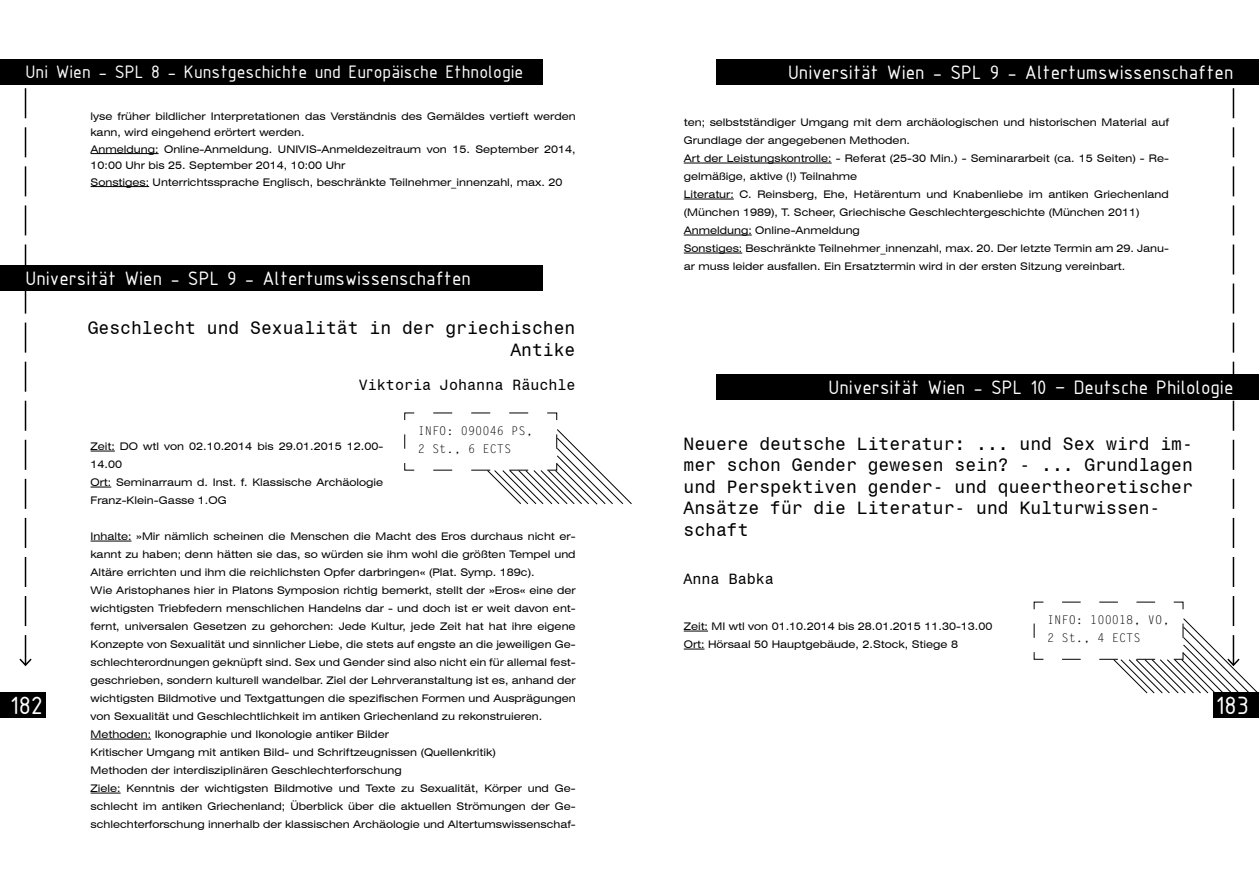
<style>
.page{position:relative;width:1259px;height:893px;background:#fff}
.page>*{position:absolute;margin:0;border:0;box-sizing:border-box;transform-origin:0 0}
.t1{font:27px "ISOCPEUR";color:#fff}
.t2{font:21px "ISOCPEUR";color:#fff}
.t3{font:19.5px "ISOCPEUR";color:#fff}
.t4{font:18px/21.6px "Monospace 821 BT";color:#000}
.t5{font:15px "Monospace 821 BT";color:#000}
.t6{font:12px/18px "Letter Gothic Std";color:#000}
.t7{font:expanded 10.5px/18px "Swiss 721 BT";color:#000}
</style>
<div class="page">
<div style="left:0;top:692px;width:46px;height:25px;background:#000"></div>
<div style="left:1213px;top:692px;width:45px;height:25px;background:#000"></div>
<div style="left:716px;top:60px;width:542px;height:25px;background:#000"></div>
<div style="left:0;top:60px;width:542px;height:25px;background:#000"></div>
<div style="left:167px;top:72px;width:10px;height:4px;border:3px solid #000"></div>
<svg style="left:684px;top:631px;width:24px;height:1px"></svg>
<svg style="left:684px;top:649px;width:20px;height:1px"></svg>
<div style="left:0;top:265px;width:542px;height:26px;background:#000"></div>
<div style="left:170px;top:278px;width:10px;height:5px;border:3px solid #000"></div>
<div style="left:245px;top:278px;width:9px;height:5px;border:3px solid #000"></div>
<svg style="left:404px;top:413px;width:228px;height:92px"></svg>
<svg style="left:19px;top:88px;width:140px;height:579px"></svg>
<hr style="left:91px;top:541px;width:40px;height:1px;background:#000">
<hr style="left:91px;top:739px;width:60px;height:1px;background:#000">
<hr style="left:91px;top:793px;width:30px;height:1px;background:#000">
<hr style="left:684px;top:163px;width:147px;height:1px;background:#000">
<hr style="left:684px;top:199px;width:50px;height:1px;background:#000">
<hr style="left:684px;top:235px;width:68px;height:1px;background:#000">
<hr style="left:684px;top:253px;width:58px;height:1px;background:#000">
<div style="left:716px;top:374px;width:542px;height:26px;background:#000"></div>
<svg style="left:786px;top:59px;width:472px;height:635px"></svg>
<h3 class="t3" style="left:26px;top:66px;width:499px">Uni Wien - SPL 8 - Kunstgeschichte und Europäische Ethnologie</h3>
<h2 class="t2" style="left:788px;top:66px;width:447px">Universität Wien - SPL 9 - Altertumswissenschaften</h2>
<p class="t7" style="left:91px;top:108px;width:486px;line-height:16.5px">lyse früher bildlicher Interpretationen das Verständnis des Gemäldes vertieft werden kann, wird eingehend erörtert werden.<br>Anmeldung: Online-Anmeldung. UNIVIS-Anmeldezeitraum von 15. September 2014, 10:00 Uhr bis 25. September 2014, 10:00 Uhr<br>Sonstiges: Unterrichtssprache Englisch, beschränkte Teilnehmer_innenzahl, max. 20</p>
<p class="t7" style="left:684px;top:113px;width:486px">ten; selbstständiger Umgang mit dem archäologischen und historischen Material auf Grundlage der angegebenen Methoden.<br>Art der Leistungskontrolle: - Referat (25-30 Min.) - Seminararbeit (ca. 15 Seiten) - Re&shy;gelmäßige, aktive (!) Teilnahme<br>Literatur: C. Reinsberg, Ehe, Hetärentum und Knabenliebe im antiken Griechenland (München 1989), T. Scheer, Griechische Geschlechtergeschichte (München 2011)<br>Anmeldung: Online-Anmeldung<br>Sonstiges: Beschränkte Teilnehmer_innenzahl, max. 20. Der letzte Termin am 29. Janu&shy;ar muss leider ausfallen. Ein Ersatztermin wird in der ersten Sitzung vereinbart.</p>
<h2 class="t2" style="left:26px;top:271px;width:447px">Universität Wien - SPL 9 - Altertumswissenschaften</h2>
<h3 class="t4" style="left:88px;top:317px;width:489px;text-align:right">Geschlecht und Sexualität in der griechischen<br>Antike</h3>
<h3 class="t5" style="left:359px;top:375px;width:218px">Viktoria Johanna Räuchle</h3>
<h2 class="t2" style="left:828px;top:380px;width:406px">Universität Wien - SPL 10 – Deutsche Philologie</h2>
<p class="t6" style="left:418px;top:422px;width:117px">INFO: 090046 PS,</p>
<h3 class="t4" style="left:683px;top:432px;width:511px">Neuere deutsche Literatur: ... und Sex wird im&shy;mer schon Gender gewesen sein? - ... Grundlagen und Perspektiven gender- und queertheoretischer Ansätze für die Literatur- und Kulturwissen&shy;schaft</h3>
<h3 class="t5" style="left:683px;top:569px;width:92px">Anna Babka</h3>
<p class="t7" style="left:684px;top:617px;width:310px">Zeit: MI wtl von 01.10.2014 bis 28.01.2015 11.30-13.00<br>Ort: Hörsaal 50 Hauptgebäude, 2.Stock, Stiege 8</p>
<p class="t6" style="left:1047px;top:611px;width:124px">INFO: 100018, VO,<br>2 St., 4 ECTS</p>
<p class="t7" style="left:91px;top:437px;width:294px">Zeit: DO wtl von 02.10.2014 bis 29.01.2015 12.00-</p>
<p class="t6" style="left:418px;top:440px;width:95px">2 St., 6 ECTS</p>
<p class="t7" style="left:91px;top:455px;width:294px">14.00<br>Ort: Seminarraum d. Inst. f. Klassische Archäologie<br>Franz-Klein-Gasse 1.OG</p>
<p class="t7" style="left:91px;top:527px;width:486px">Inhalte: »Mir nämlich scheinen die Menschen die Macht des Eros durchaus nicht er&shy;kannt zu haben; denn hätten sie das, so würden sie ihm wohl die größten Tempel und Altäre errichten und ihm die reichlichsten Opfer darbringen« (Plat. Symp. 189c).<br>Wie Aristophanes hier in Platons Symposion richtig bemerkt, stellt der »Eros« eine der wichtigsten Triebfedern menschlichen Handelns dar - und doch ist er weit davon ent&shy;fernt, universalen Gesetzen zu gehorchen: Jede Kultur, jede Zeit hat hat ihre eigene Konzepte von Sexualität und sinnlicher Liebe, die stets auf engste an die jeweiligen Ge&shy;schlechterordnungen geknüpft sind. Sex und Gender sind also nicht ein für allemal fest&shy;geschrieben, sondern kulturell wandelbar. Ziel der Lehrveranstaltung ist es, anhand der wichtigsten Bildmotive und Textgattungen die spezifischen Formen und Ausprägungen von Sexualität und Geschlechtlichkeit im antiken Griechenland zu rekonstruieren.<br>Methoden: Ikonographie und Ikonologie antiker Bilder<br>Kritischer Umgang mit antiken Bild- und Schriftzeugnissen (Quellenkritik)<br>Methoden der interdisziplinären Geschlechterforschung<br>Ziele: Kenntnis der wichtigsten Bildmotive und Texte zu Sexualität, Körper und Ge&shy;schlecht im antiken Griechenland; Überblick über die aktuellen Strömungen der Ge&shy;schlechterforschung innerhalb der klassischen Archäologie und Altertumswissenschaf-</p>
<h1 class="t1" style="left:10px;top:696px;width:35px">182</h1>
<h1 class="t1" style="left:1216px;top:696px;width:35px">183</h1>
</div>
